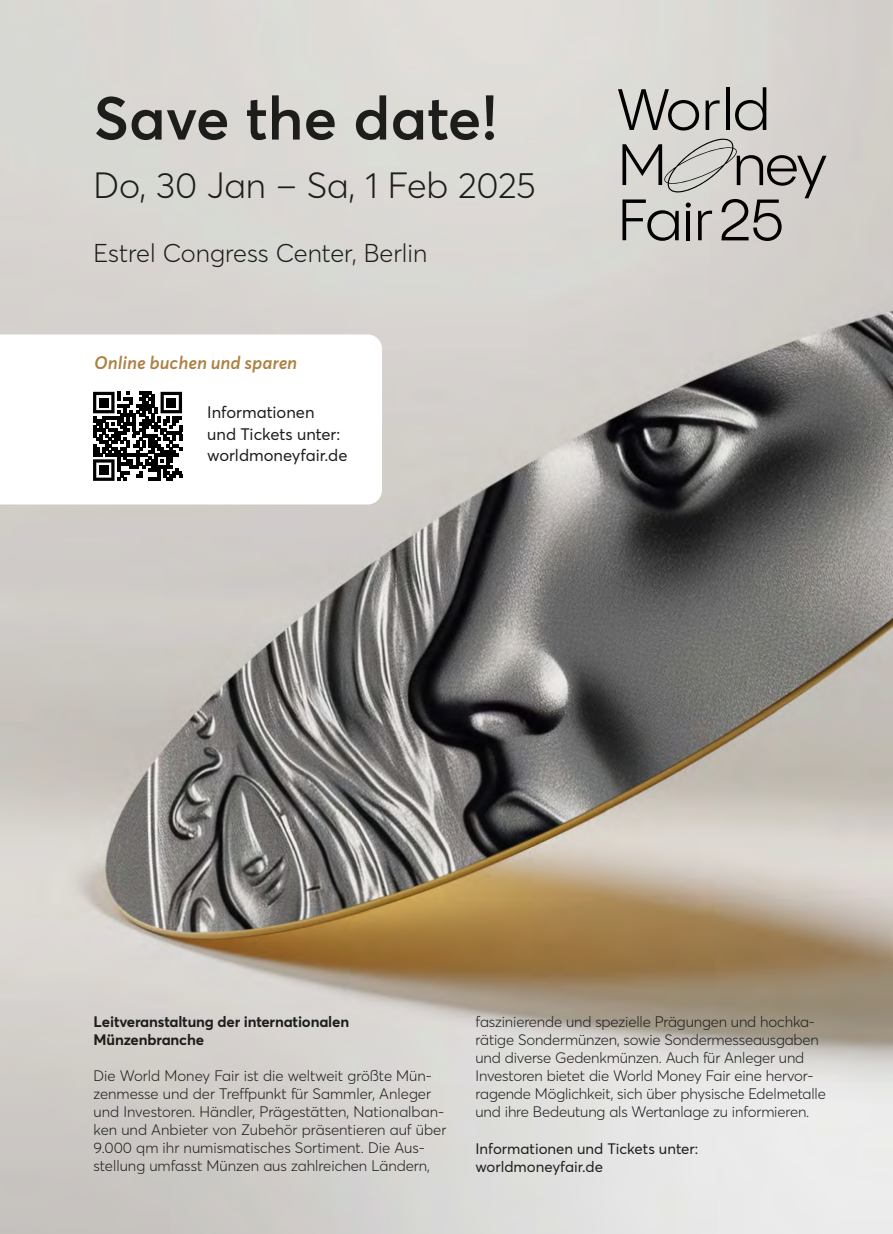
<style>
.page{position:relative;width:893px;height:1234px;background:#fff}
.page>*{position:absolute;margin:0;border:0;box-sizing:border-box;transform-origin:0 0}
.t1{font:600 60px "Averta PE";color:#1d1d1b}
.t2{font:57.6px "PP Pangram Sans";color:#010000}
.t3{font:300 36px "Averta PE";color:#1d1d1b}
.t4{font:300 25.5px "Averta PE";color:#1d1d1b}
.t5{font:italic 600 18px "Averta PE";color:#ae8144}
.t6{font:16.5px/21.6px "Averta PE";color:#1d1d1b}
.t7{font:300 15px/18px "Averta PE";letter-spacing:-.01em;color:#1d1d1b}
.t8{font:700 15px/18px "Averta PE";letter-spacing:-.01em;color:#1d1d1b}
.t9{font:15px/18px "Averta PE";color:#1d1d1b}
</style>
<div class="page">
<img style="left:0;top:0;width:893px;height:1233px">
<svg style="left:618px;top:89px;width:81px;height:41px"></svg>
<svg style="left:706px;top:100px;width:14px;height:30px"></svg>
<hr style="left:726px;top:87px;width:4px;height:43px;background:#010000">
<svg style="left:735px;top:87px;width:31px;height:43px"></svg>
<svg style="left:622px;top:138px;width:204px;height:103px"></svg>
<svg style="left:0;top:334px;width:382px;height:170px"></svg>
<svg style="left:93px;top:392px;width:89px;height:88px"></svg>
<div style="left:99px;top:398px;width:9px;height:9px;background:#000"></div>
<div style="left:167px;top:398px;width:9px;height:9px;background:#000"></div>
<div style="left:99px;top:465px;width:9px;height:9px;background:#000"></div>
<h1 class="t1" style="left:94px;top:84px;width:406px">Save the date!</h1>
<h3 class="t3" style="left:94px;top:171px;width:444px">Do, 30 Jan – Sa, 1 Feb 2025</h3>
<h3 class="t4" style="left:94px;top:243px;width:335px">Estrel Congress Center, Berlin</h3>
<p class="t5" style="left:94px;top:352px;width:205px">Online buchen und sparen</p>
<p class="t6" style="left:207px;top:401px;width:142px">Informationen und Tickets unter: worldmoneyfair.de</p>
<h2 class="t2" style="left:719px;top:197px;width:66px">25</h2>
<p class="t8" style="left:94px;top:1013px;width:257px">Leitveranstaltung der internationalen<br>Münzenbranche</p>
<p class="t7" style="left:94px;top:1067px;width:354px">Die World Money Fair ist die weltweit größte Mün&shy;zenmesse und der Treffpunkt für Sammler, Anleger und Investoren. Händler, Prägestätten, Nationalban&shy;ken und Anbieter von Zubehör präsentieren auf über 9.000 qm ihr numismatisches Sortiment. Die Aus&shy;stellung umfasst Münzen aus zahlreichen Ländern,</p>
<p class="t7" style="left:476px;top:1014px;width:352px">faszinierende und spezielle Prägungen und hochka&shy;rätige Sondermünzen, sowie Sondermesseausgaben und diverse Gedenkmünzen. Auch für Anleger und Investoren bietet die World Money Fair eine hervor&shy;ragende Möglichkeit, sich über physische Edelmetalle und ihre Bedeutung als Wertanlage zu informieren.</p>
<p class="t9" style="left:476px;top:1138px;width:224px">Informationen und Tickets unter: worldmoneyfair.de</p>
</div>
